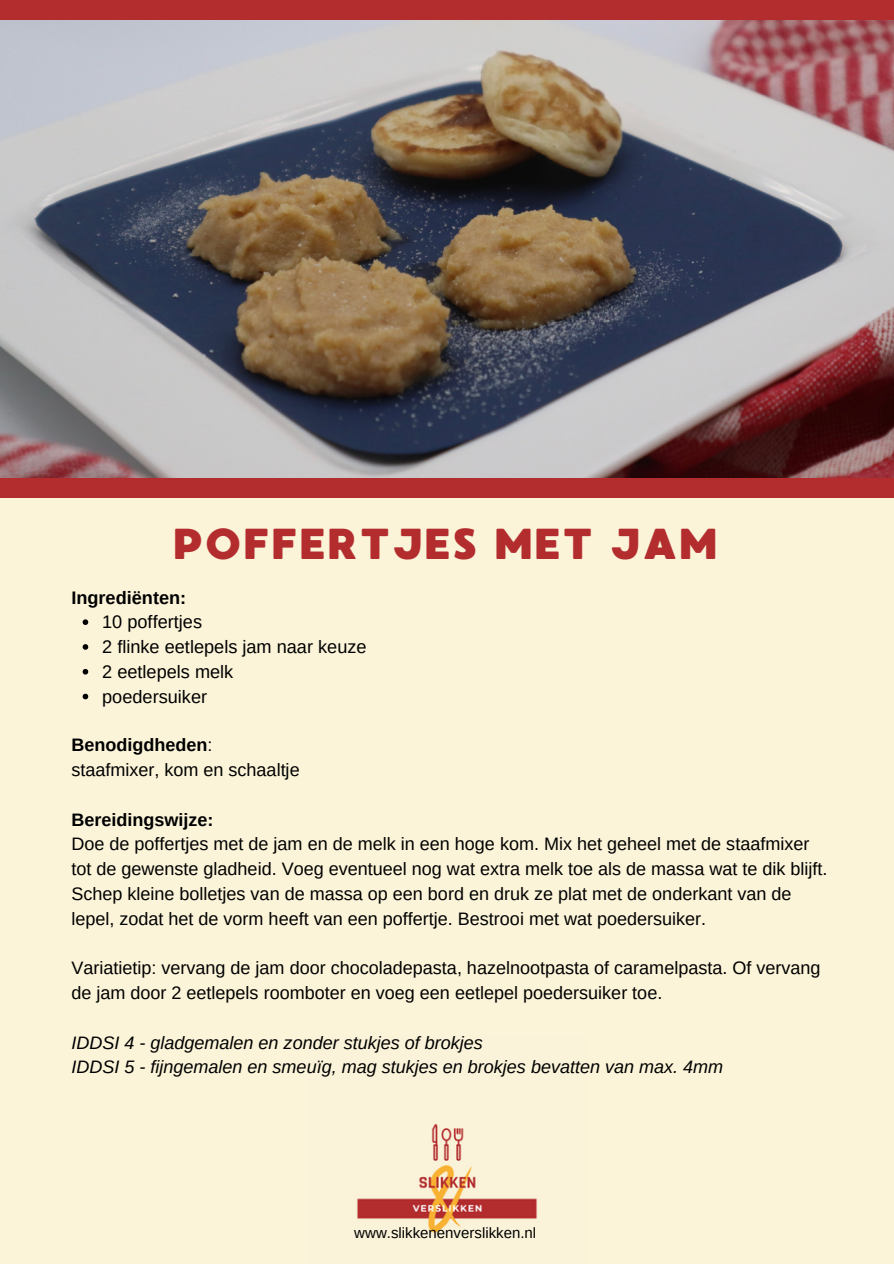
<style>
.page{position:relative;width:894px;height:1264px;background:#fff}
.page>*{position:absolute;margin:0;border:0;box-sizing:border-box;transform-origin:0 0}
.t1{font:43.2px "MADE Waffle Soft";letter-spacing:.04em;color:#b32c2e}
.t2{font:18.15px/24.8px "Arimo";color:#000}
.t3{font:700 18.15px "Arimo";color:#000}
.t4{font:18px/24.8px "Arimo";color:#000}
.t5{font:italic 18px/24.8px "Arimo";color:#000}
.t6{font:700 18px "Arimo";color:#000}
.t7{font:15px "Arimo";color:#000}
.s1{font-weight:700}
</style>
<div class="page">
<div style="left:0;top:0;width:893px;height:1263px;background:#fbf4d9"></div>
<div style="left:0;top:0;width:893px;height:497px;background:#b32c2e"></div>
<img style="left:0;top:20px;width:893px;height:457px">
<img style="left:357px;top:1123px;width:180px;height:110px">
<svg style="left:83px;top:619px;width:5px;height:6px"></svg>
<svg style="left:83px;top:644px;width:5px;height:5px"></svg>
<svg style="left:83px;top:669px;width:5px;height:5px"></svg>
<svg style="left:83px;top:693px;width:5px;height:6px"></svg>
<h1 class="t1" style="left:173px;top:518px;width:546px">POFFERTJES MET JAM</h1>
<p class="t3" style="left:71px;top:587px;width:116px">Ingrediënten:</p>
<p class="t2" style="left:102px;top:609px;width:266px">10 poffertjes<br>2 flinke eetlepels jam naar keuze<br>2 eetlepels melk<br>poedersuiker</p>
<p class="t4" style="left:71px;top:732px;width:230px"><span class="s1">Benodigdheden</span>: staafmixer, kom en schaaltje</p>
<p class="t6" style="left:71px;top:809px;width:144px">Bereidingswijze:</p>
<p class="t4" style="left:71px;top:831px;width:757px">Doe de poffertjes met de jam en de melk in een hoge kom. Mix het geheel met de staafmixer tot de gewenste gladheid. Voeg eventueel nog wat extra melk toe als de massa wat te dik blijft.<br>Schep kleine bolletjes van de massa op een bord en druk ze plat met de onderkant van de lepel, zodat het de vorm heeft van een poffertje. Bestrooi met wat poedersuiker.</p>
<p class="t4" style="left:71px;top:955px;width:750px">Variatietip: vervang de jam door chocoladepasta, hazelnootpasta of caramelpasta. Of vervang de jam door 2 eetlepels roomboter en voeg een eetlepel poedersuiker toe.</p>
<p class="t5" style="left:71px;top:1029px;width:653px">IDDSI 4 - gladgemalen en zonder stukjes of brokjes<br>IDDSI 5 - fijngemalen en smeuïg, mag stukjes en brokjes bevatten van max. 4mm</p>
<p class="t7" style="left:354px;top:1224px;width:183px">www.slikkenenverslikken.nl</p>
</div>
